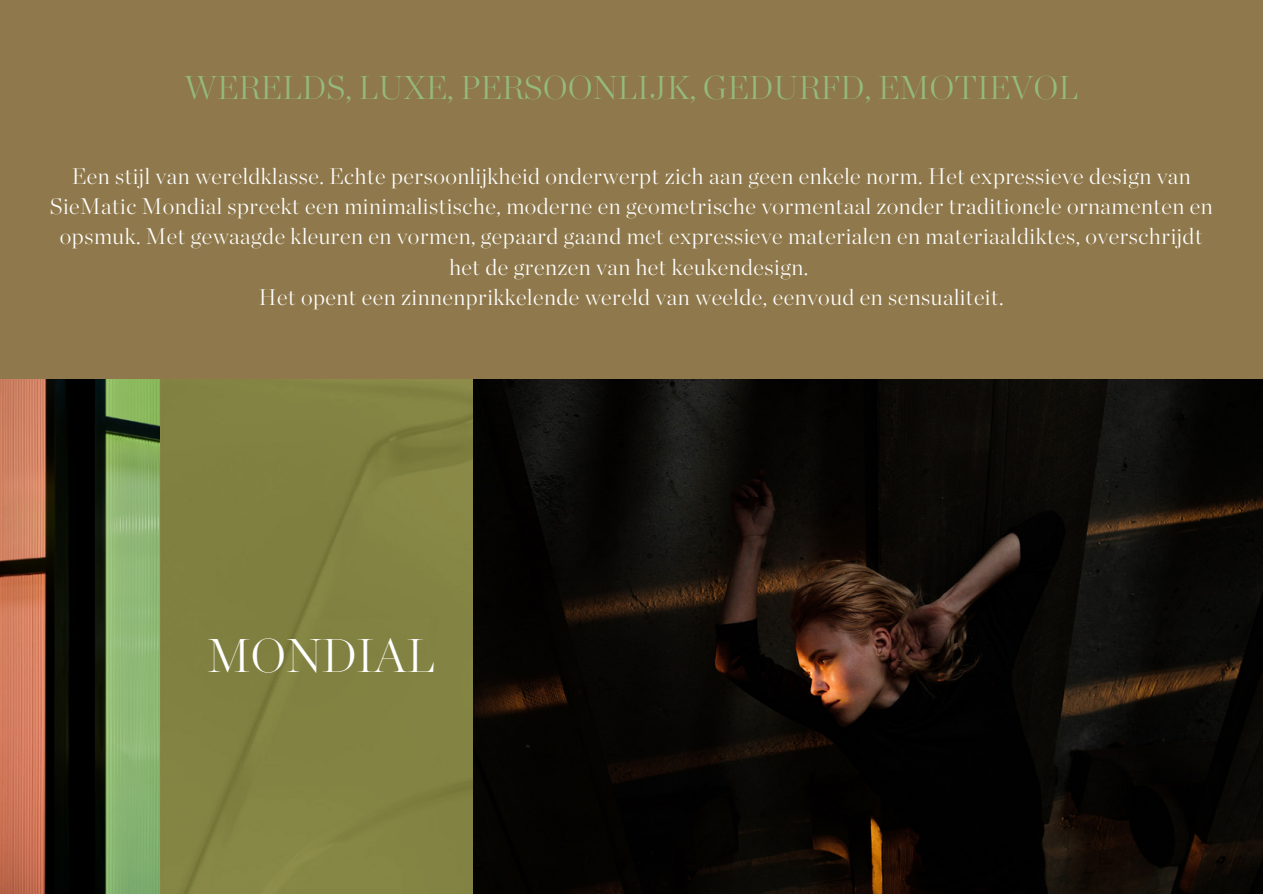
<style>
.page{position:relative;width:1263px;height:894px;background:#fff}
.page>*{position:absolute;margin:0;border:0;box-sizing:border-box;transform-origin:0 0}
.t1{font:200 47.25px "Chronicle Display";color:#fff}
.t2{font:200 33px "Chronicle Display";color:#94bb7b}
.t3{font:200 22.5px/30.3px "Chronicle Display";letter-spacing:.02em;color:#fff;text-align:center}
</style>
<div class="page">
<img style="left:0;top:378px;width:161px;height:514px">
<img style="left:161px;top:378px;width:1101px;height:514px">
<div style="left:0;top:0;width:1263px;height:378px;background:#8f794c"></div>
<h2 class="t2" style="left:184px;top:72px;width:895px">WERELDS, LUXE, PERSOONLIJK, GEDURFD, EMOTIEVOL</h2>
<p class="t3" style="left:50px;top:162px;width:1164px">Een stijl van wereldklasse. Echte persoonlijkheid onderwerpt zich aan geen enkele norm. Het expressieve design van SieMatic Mondial spreekt een minimalistische, moderne en geometrische vormentaal zonder traditionele ornamenten en opsmuk. Met gewaagde kleuren en vormen, gepaard gaand met expressieve materialen en materiaaldiktes, overschrijdt het de grenzen van het keukendesign.<br>Het opent een zinnenprikkelende wereld van weelde, eenvoud en sensualiteit.</p>
<h1 class="t1" style="left:208px;top:633px;width:229px">MONDIAL</h1>
</div>
